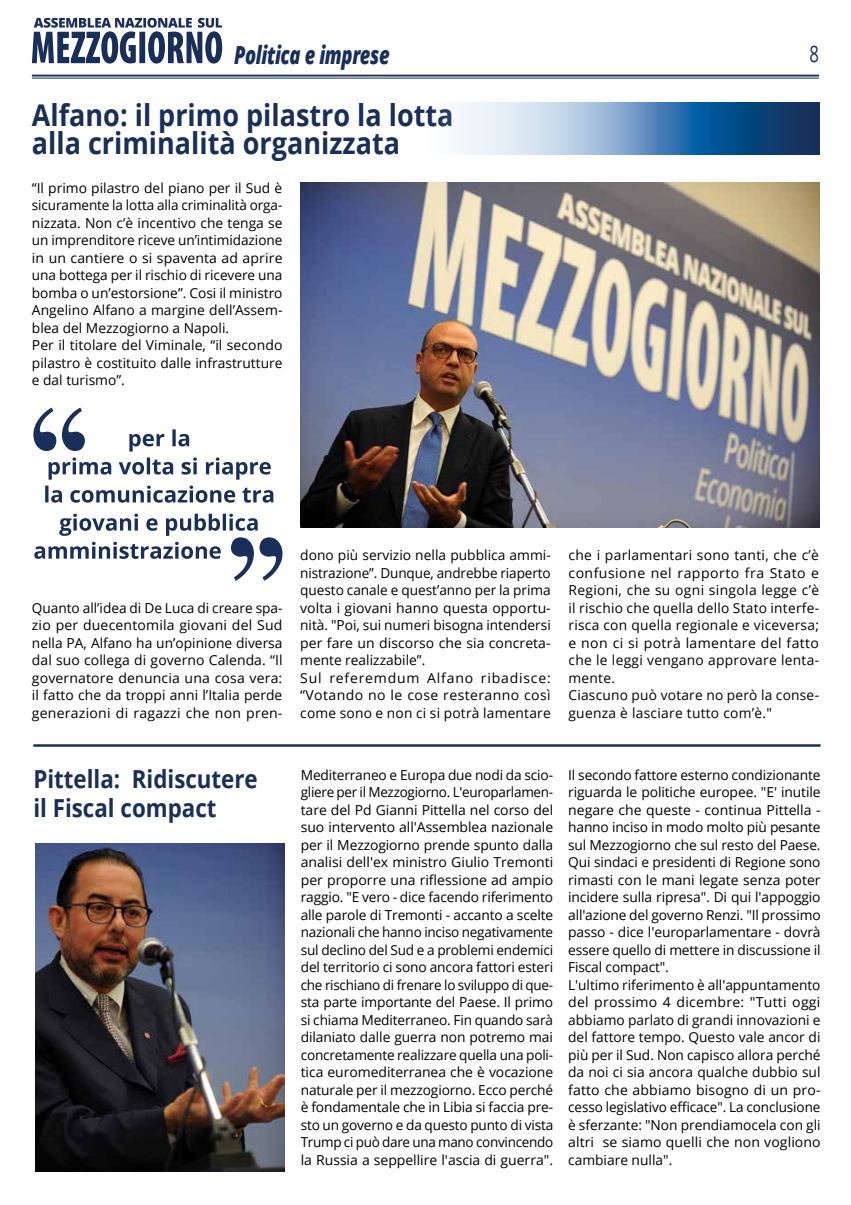
<style>
.page{position:relative;width:851px;height:1205px;background:#fff}
.page>*{position:absolute;margin:0;border:0;box-sizing:border-box;transform-origin:0 0}
.t1{font:700 30px/28.4px "Open Sans";color:#192e59;scale:.9 1}
.t2{font:italic 800 25px "Open Sans";letter-spacing:-.02em;color:#192e59;scale:.73 1}
.t3{font:700 24.75px/28.4px "Open Sans";color:#192e59;scale:.9 1}
.t4{font:22.75px "Open Sans";color:#192e59;scale:.73 1}
.t5{font:13.75px/17.5px "Open Sans";color:#000}
.t6{font:13.75px/17.5px "Open Sans";letter-spacing:.02em;color:#000}
</style>
<div class="page">
<hr style="left:32px;top:75px;width:787px;height:2px;background:#192e59">
<hr style="left:32px;top:78px;width:787px;height:1px;background:#192e59">
<svg style="left:32px;top:18px;width:190px;height:46px"></svg>
<svg style="left:459px;top:103px;width:360px;height:51px;background:#6f95bb"></svg>
<svg style="left:45px;top:457px;width:228px;height:46px"></svg>
<svg style="left:129px;top:429px;width:60px;height:22px"></svg>
<svg style="left:34px;top:514px;width:248px;height:67px"></svg>
<svg style="left:33px;top:407px;width:23px;height:44px"></svg>
<svg style="left:62px;top:407px;width:23px;height:44px"></svg>
<img style="left:300px;top:182px;width:519px;height:345px">
<hr style="left:33px;top:744px;width:787px;height:3px;background:#192e59">
<img style="left:35px;top:843px;width:249px;height:328px">
<h2 class="t2" style="left:234px;top:35px;width:215px">Politica e imprese</h2>
<h3 class="t4" style="left:809px;top:38px;width:15px">8</h3>
<h1 class="t1" style="left:32px;top:100px;width:470px">Alfano: il primo pilastro la lotta alla criminalità organizzata</h1>
<p class="t5" style="left:32px;top:179px;width:252px">“Il primo pilastro del piano per il Sud è sicuramente la lotta alla criminalità orga&shy;nizzata. Non c’è incentivo che tenga se un imprenditore riceve un’intimidazione in un cantiere o si spaventa ad aprire una bottega per il rischio di ricevere una bomba o un’estorsione”. Cosi il ministro Angelino Alfano a margine dell’Assem&shy;blea del Mezzogiorno a Napoli.<br>Per il titolare del Viminale, “il secondo pilastro è costituito dalle infrastrutture e dal turismo”.</p>
<p class="t5" style="left:32px;top:599px;width:252px;text-align:justify">Quanto all’idea di De Luca di creare spa&shy;zio per duecentomila giovani del Sud nella PA, Alfano ha un’opinione diversa dal suo collega di governo Calenda. “Il governatore denuncia una cosa vera: il fatto che da troppi anni l’Italia perde generazioni di ragazzi che non pren-</p>
<p class="t5" style="left:300px;top:546px;width:252px">dono più servizio nella pubblica ammi&shy;nistrazione”. Dunque, andrebbe riaperto questo canale e quest’anno per la prima volta i giovani hanno questa opportu&shy;nità. "Poi, sui numeri bisogna intendersi per fare un discorso che sia concreta&shy;mente realizzabile”.<br>Sul referemdum Alfano ribadisce: “Votando no le cose resteranno così come sono e non ci si potrà lamentare</p>
<p class="t6" style="left:568px;top:546px;width:252px">che i parlamentari sono tanti, che c’è confusione nel rapporto fra Stato e Regioni, che su ogni singola legge c’è il rischio che quella dello Stato interfe&shy;risca con quella regionale e viceversa; e non ci si potrà lamentare del fatto che le leggi vengano approvare lenta&shy;mente.<br>Ciascuno può votare no però la conse&shy;guenza è lasciare tutto com’è."</p>
<h3 class="t3" style="left:33px;top:764px;width:251px">Pittella: Ridiscutere il Fiscal compact</h3>
<p class="t5" style="left:301px;top:766px;width:254px;text-align:justify">Mediterraneo e Europa due nodi da scio&shy;gliere per il Mezzogiorno. L'europarlamen&shy;tare del Pd Gianni Pittella nel corso del suo intervento all'Assemblea nazionale per il Mezzogiorno prende spunto dalla analisi dell'ex ministro Giulio Tremonti per proporre una riflessione ad ampio raggio. "E vero - dice facendo riferimento alle parole di Tremonti - accanto a scelte nazionali che hanno inciso negativamente sul declino del Sud e a problemi endemici del territorio ci sono ancora fattori esteri che rischiano di frenare lo sviluppo di que&shy;sta parte importante del Paese. Il primo si chiama Mediterraneo. Fin quando sarà dilaniato dalle guerra non potremo mai concretamente realizzare quella una poli&shy;tica euromediterranea che è vocazione naturale per il mezzogiorno. Ecco perché è fondamentale che in Libia si faccia pre&shy;sto un governo e da questo punto di vista Trump ci può dare una mano convincendo la Russia a seppellire l'ascia di guerra".</p>
<p class="t5" style="left:568px;top:766px;width:254px">Il secondo fattore esterno condizionante riguarda le politiche europee. "E' inutile negare che queste - continua Pittella - hanno inciso in modo molto più pesante sul Mezzogiorno che sul resto del Paese.<br>Qui sindaci e presidenti di Regione sono rimasti con le mani legate senza poter incidere sulla ripresa". Di qui l'appoggio all'azione del governo Renzi. "Il prossimo passo - dice l'europarlamentare - dovrà essere quello di mettere in discussione il Fiscal compact".<br>L'ultimo riferimento è all'appuntamento del prossimo 4 dicembre: "Tutti oggi abbiamo parlato di grandi innovazioni e del fattore tempo. Questo vale ancor di più per il Sud. Non capisco allora perché da noi ci sia ancora qualche dubbio sul fatto che abbiamo bisogno di un pro&shy;cesso legislativo efficace". La conclusione è sferzante: "Non prendiamocela con gli altri se siamo quelli che non vogliono cambiare nulla".</p>
</div>
